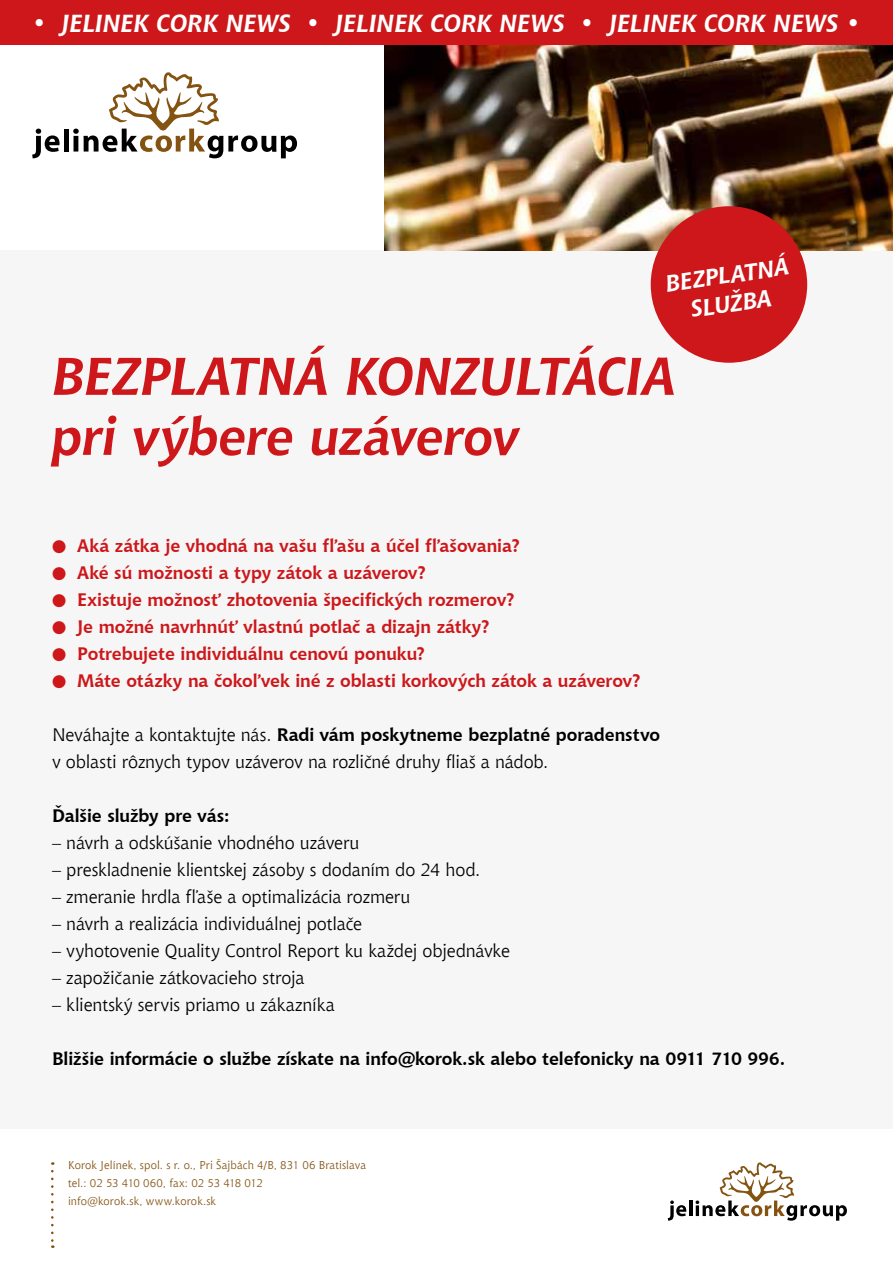
<style>
.page{position:relative;width:893px;height:1263px;background:#fff}
.page>*{position:absolute;margin:0;border:0;box-sizing:border-box;transform-origin:0 0}
.t1{font:italic 700 52.5px/60px "Chianti BT";letter-spacing:-.015em;color:#cd171a}
.t2{font:italic 700 24.6px "Chianti BT";letter-spacing:-.01em;color:#fff}
.t3{font:italic 700 23.4px/28.8px "Chianti BT";color:#fff;text-align:center}
.t4{font:18px/27px "Chianti BT";letter-spacing:-.01em;color:#000}
.t5{font:700 18px "Chianti BT";letter-spacing:-.005em;color:#cd171a}
.t6{font:700 18px "Chianti BT";letter-spacing:-.005em;color:#000}
.t7{font:11.25px/18px "Chianti BT";letter-spacing:.01em;color:#845311}
.s1{font-weight:700}
</style>
<div class="page">
<div style="left:0;top:251px;width:893px;height:878px;background:#f6f6f6"></div>
<div style="left:64px;top:129px;width:5px;height:23px;background:#000"></div>
<svg style="left:32px;top:129px;width:28px;height:29px"></svg>
<svg style="left:73px;top:72px;width:224px;height:86px"></svg>
<svg style="left:51px;top:1171px;width:3px;height:77px"></svg>
<img style="left:384px;top:45px;width:509px;height:206px">
<div style="left:651px;top:206px;width:156px;height:157px;background:#cd171a;border-radius:50%"></div>
<div style="left:0;top:0;width:893px;height:45px;background:#cd171a"></div>
<hr style="left:689px;top:1200px;width:3px;height:16px;background:#000">
<svg style="left:668px;top:1200px;width:18px;height:21px"></svg>
<svg style="left:696px;top:1162px;width:151px;height:59px"></svg>
<h2 class="t2" style="left:32px;top:6px;width:830px">• Jelinek cork news • Jelinek cork news • Jelinek cork news •</h2>
<p class="t3" style="left:664px;top:268px;width:126px;rotate:-8deg">Bezplatná služba</p>
<h1 class="t1" style="left:52px;top:344px;width:491px;text-indent:427px">ULTÁCIA pri výbere uzáverov</h1>
<h1 class="t1" style="left:52px;top:344px;width:64px">BEZPLATNÁ</h1>
<h1 class="t1" style="left:345px;top:344px;width:35px">KONZ</h1>
<p class="t5" style="left:52px;top:532px;width:470px">● Aká zátka je vhodná na vašu fľašu a účel fľašovania?</p>
<p class="t5" style="left:52px;top:559px;width:376px">● Aké sú možnosti a typy zátok a uzáverov?</p>
<p class="t5" style="left:52px;top:586px;width:465px">● Existuje možnosť zhotovenia špecifických rozmerov?</p>
<p class="t5" style="left:52px;top:613px;width:440px">● Je možné navrhnúť vlastnú potlač a dizajn zátky?</p>
<p class="t5" style="left:52px;top:640px;width:375px">● Potrebujete individuálnu cenovú ponuku?</p>
<p class="t5" style="left:52px;top:667px;width:590px">● Máte otázky na čokoľvek iné z oblasti korkových zátok a uzáverov?</p>
<p class="t4" style="left:52px;top:720px;width:609px">Neváhajte a kontaktujte nás. <span class="s1">Radi vám poskytneme bezplatné poradenstvo </span>v oblasti rôznych typov uzáverov na rozličné druhy fliaš a nádob.</p>
<p class="t6" style="left:52px;top:802px;width:179px">Ďalšie služby pre vás:</p>
<p class="t4" style="left:52px;top:828px;width:309px">– návrh a odskúšanie vhodného uzáveru</p>
<p class="t4" style="left:52px;top:855px;width:430px">– preskladnenie klientskej zásoby s dodaním do 24 hod.</p>
<p class="t4" style="left:52px;top:882px;width:360px">– zmeranie hrdla fľaše a optimalizácia rozmeru</p>
<p class="t4" style="left:52px;top:909px;width:312px">– návrh a realizácia individuálnej potlače</p>
<p class="t4" style="left:52px;top:936px;width:459px">– vyhotovenie Quality Control Report ku každej objednávke</p>
<p class="t4" style="left:52px;top:963px;width:254px">– zapožičanie zátkovacieho stroja</p>
<p class="t4" style="left:52px;top:990px;width:284px">– klientský servis priamo u zákazníka</p>
<p class="t6" style="left:52px;top:1045px;width:735px">Bližšie informácie o službe získate na info@korok.sk alebo telefonicky na 0911 710 996.</p>
<p class="t7" style="left:68px;top:1156px;width:299px">Korok Jelínek, spol. s r. o., Pri Šajbách 4/B, 831 06 Bratislava tel.: 02 53 410 060, fax: 02 53 418 012<br>info@korok.sk, www.korok.sk</p>
</div>
